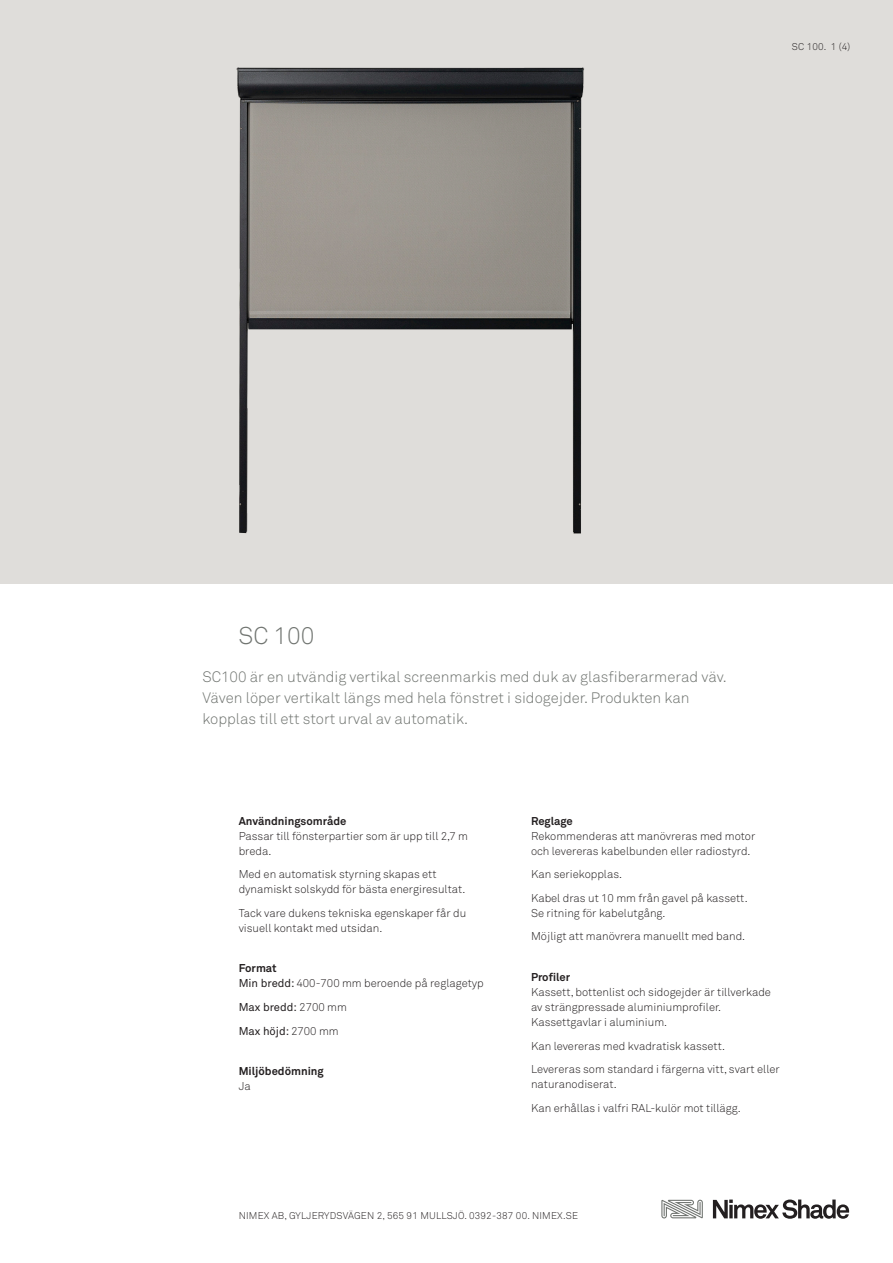
<style>
.page{position:relative;width:893px;height:1263px;background:#fff}
.page>*{position:absolute;margin:0;border:0;box-sizing:border-box;transform-origin:0 0}
.Rubrik_1{font:300 24px "Akkurat";color:#707470}
.Ingress{font:300 15px/21px "Akkurat";color:#707470}
.Brödtext{font:300 11.25px/15px "Akkurat";color:#231f20}
.Rubrik_2{font:700 11.25px "Akkurat";color:#231f20}
.Brödtext-2{font:11.25px "Akkurat";color:#231f20}
.t1{font:300 9.75px "Akkurat";letter-spacing:.02em;color:#231f20}
.s1{font-weight:400}
.s2{font-weight:300}
</style>
<div class="page">
<div style="left:0;top:0;width:893px;height:583px;background:#dfddda"></div>
<svg style="left:661px;top:1200px;width:42px;height:18px"></svg>
<svg style="left:713px;top:1199px;width:136px;height:20px"></svg>
<img style="left:236px;top:67px;width:348px;height:467px">
<p class="t1" style="left:792px;top:41px;width:60px">SC 100. 1 (4)</p>
<p class="Rubrik_1" style="left:239px;top:621px;width:77px">SC 100</p>
<p class="Ingress" style="left:202px;top:666px;width:526px">SC100 är en utvändig vertikal screenmarkis med duk av glasfiberarmerad väv.<br>Väven löper vertikalt längs med hela fönstret i sidogejder. Produkten kan</p>
<p class="Ingress" style="left:202px;top:708px;width:267px">kopplas till ett stort urval av automatik.</p>
<p class="Rubrik_2" style="left:239px;top:814px;width:109px">Användningsområde</p>
<p class="Brödtext" style="left:239px;top:829px;width:231px">Passar till fönsterpartier som är upp till 2,7 m breda.</p>
<p class="Brödtext" style="left:239px;top:867px;width:228px">Med en automatisk styrning skapas ett dynamiskt solskydd för bästa energiresultat.</p>
<p class="Brödtext" style="left:239px;top:906px;width:229px">Tack vare dukens tekniska egenskaper får du visuell kontakt med utsidan.</p>
<p class="Rubrik_2" style="left:239px;top:961px;width:40px">Format</p>
<p class="Brödtext" style="left:239px;top:976px;width:247px"><span class="s1">Min bredd:</span> 400-700 mm beroende på reglagetyp</p>
<p class="Brödtext-2" style="left:239px;top:1000px;width:110px">Max bredd: <span class="s2">2700 mm</span></p>
<p class="Brödtext-2" style="left:239px;top:1024px;width:102px">Max höjd: <span class="s2">2700 mm</span></p>
<p class="Rubrik_2" style="left:239px;top:1064px;width:87px">Miljöbedömning</p>
<p class="Brödtext" style="left:239px;top:1079px;width:14px">Ja</p>
<p class="Rubrik_2" style="left:531px;top:814px;width:43px">Reglage</p>
<p class="Brödtext" style="left:531px;top:829px;width:226px">Rekommenderas att manövreras med motor och levereras kabelbunden eller radiostyrd.</p>
<p class="Brödtext" style="left:531px;top:867px;width:92px">Kan seriekopplas.</p>
<p class="Brödtext" style="left:531px;top:891px;width:218px">Kabel dras ut 10 mm från gavel på kassett.<br>Se ritning för kabelutgång.</p>
<p class="Brödtext" style="left:531px;top:929px;width:216px">Möjligt att manövrera manuellt med band.</p>
<p class="Rubrik_2" style="left:531px;top:970px;width:41px">Profiler</p>
<p class="Brödtext" style="left:531px;top:985px;width:241px">Kassett, bottenlist och sidogejder är tillverkade av strängpressade aluminiumprofiler.<br>Kassettgavlar i aluminium.</p>
<p class="Brödtext" style="left:531px;top:1038px;width:195px">Kan levereras med kvadratisk kassett.</p>
<p class="Brödtext" style="left:531px;top:1062px;width:250px">Levereras som standard i färgerna vitt, svart eller naturanodiserat.</p>
<p class="Brödtext" style="left:531px;top:1100px;width:211px">Kan erhållas i valfri RAL-kulör mot tillägg.</p>
<p class="t1" style="left:239px;top:1210px;width:341px">NIMEX AB, GYLJERYDSVÄGEN 2, 565 91 MULLSJÖ. 0392-387 00. NIMEX.SE</p>
</div>
